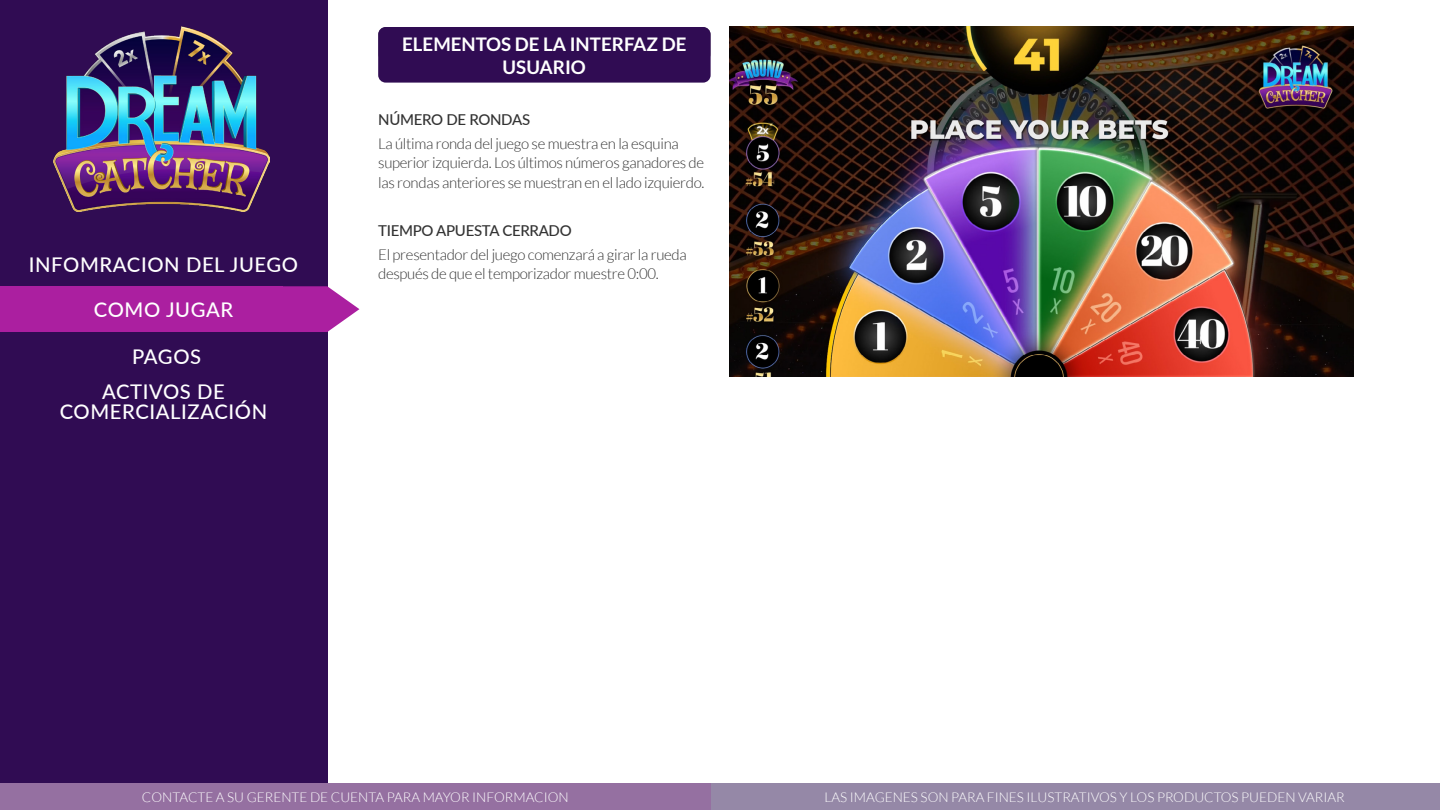
<style>
.page{position:relative;width:1440px;height:810px;background:#fff}
.page>*{position:absolute;margin:0;border:0;box-sizing:border-box;transform-origin:0 0}
.t1{font:500 20.25px/35.1px "Lato";letter-spacing:.03em;color:#fff;text-align:center}
.t2{font:700 18.75px/22.5px "Lato";color:#fff;text-align:center}
.t3{font:300 15px/19.5px "Lato";letter-spacing:-.02em;color:#333}
.t4{font:500 15px "Lato";letter-spacing:-.02em;color:#333}
.t5{font:300 13.5px "Lato";color:#fff}
</style>
<div class="page">
<div style="left:0;top:0;width:327px;height:783px;background:#300c53"></div>
<div style="left:0;top:286px;width:283px;height:46px;background:#ab1fa0"></div>
<svg style="left:283px;top:286px;width:76px;height:46px"></svg>
<img style="left:729px;top:26px;width:624px;height:350px">
<div style="left:378px;top:27px;width:333px;height:56px;background:#300c53;border-radius:8px"></div>
<div style="left:0;top:783px;width:1440px;height:27px;background:#9588a7"></div>
<div style="left:0;top:783px;width:711px;height:27px;background:#9570a1"></div>
<img style="left:53px;top:27px;width:217px;height:184px">
<h1 class="t1" style="left:29px;top:246px;width:271px">INFOMRACION DEL JUEGO</h1>
<h1 class="t1" style="left:94px;top:292px;width:141px">COMO JUGAR</h1>
<h1 class="t1" style="left:102px;top:338px;width:124px">PAGOS<br>ACTIVOS DE</h1>
<h1 class="t1" style="left:60px;top:393px;width:209px">COMERCIALIZACIÓN</h1>
<p class="t2" style="left:402px;top:33px;width:286px">ELEMENTOS DE LA INTERFAZ DE<br>USUARIO</p>
<p class="t4" style="left:378px;top:108px;width:153px">NÚMERO DE RONDAS</p>
<p class="t3" style="left:378px;top:134px;width:328px">La última ronda del juego se muestra en la esquina superior izquierda. Los últimos números ganadores de las rondas anteriores se muestran en el lado izquierdo.</p>
<p class="t4" style="left:378px;top:219px;width:195px">TIEMPO APUESTA CERRADO</p>
<p class="t3" style="left:378px;top:245px;width:310px">El presentador del juego comenzará a girar la rueda después de que el temporizador muestre 0:00.</p>
<p class="t5" style="left:142px;top:790px;width:428px">CONTACTE A SU GERENTE DE CUENTA PARA MAYOR INFORMACION</p>
<p class="t5" style="left:825px;top:790px;width:522px">LAS IMAGENES SON PARA FINES ILUSTRATIVOS Y LOS PRODUCTOS PUEDEN VARIAR</p>
</div>
